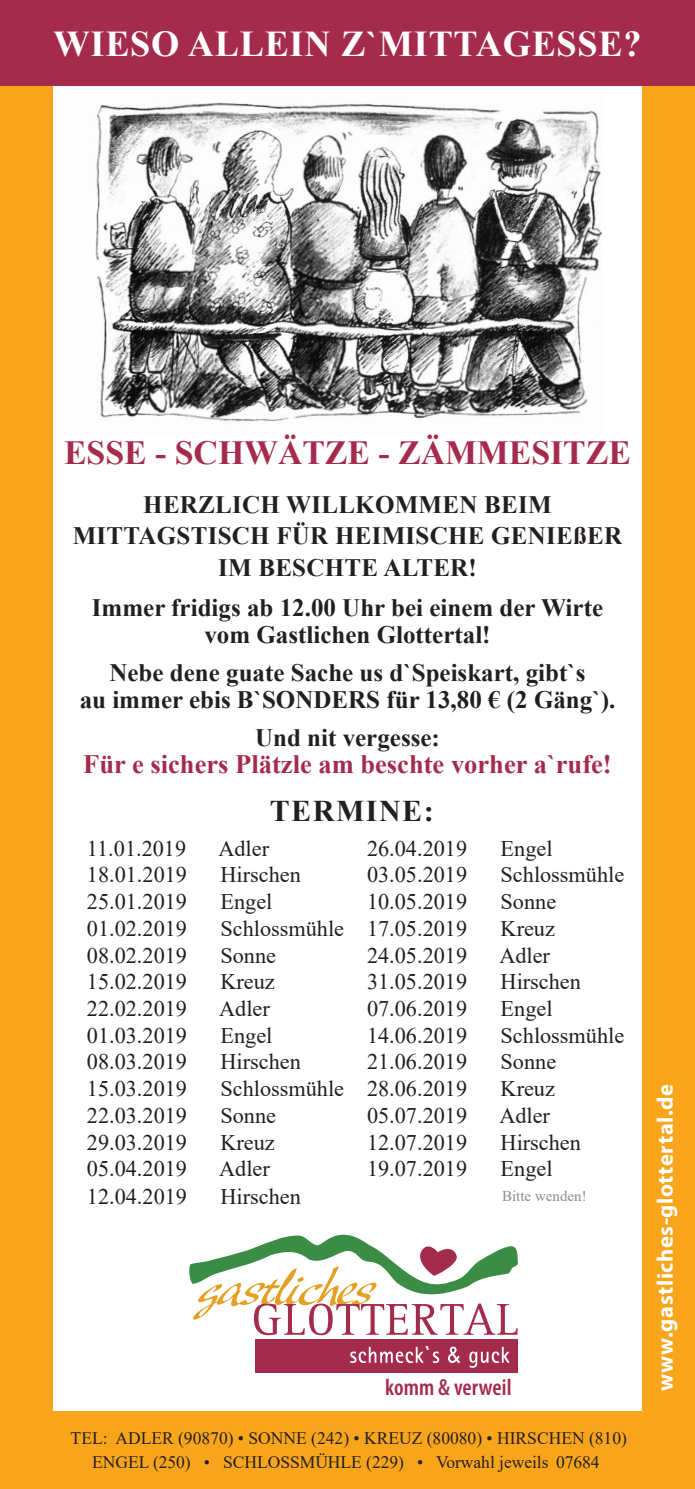
<style>
.page{position:relative;width:695px;height:1489px;background:#fff}
.page>*{position:absolute;margin:0;border:0;box-sizing:border-box;transform-origin:0 0}
.t1{font:700 36.25px "Times New Roman";letter-spacing:.02em;color:#fff}
.t2{font:700 33.75px "Times New Roman";color:#a52b4c}
.t3{font:700 30px "Times New Roman";letter-spacing:.05em;color:#231f20}
.t4{font:700 26.5px "Times New Roman";color:#a52b4c}
.t5{font:700 25px "Times New Roman";color:#231f20}
.t6{font:600 condensed 23.25px "Myriad Pro";letter-spacing:.005em;color:#a52b4c}
.t7{font:700 22.5px "Myriad Pro";letter-spacing:.025em;color:#fff}
.t8{font:22.25px "Times New Roman";color:#231f20}
.t9{font:17.5px "Times New Roman";color:#231f20}
.t10{font:15px "Times New Roman";color:#8b8d90}
</style>
<div class="page">
<div style="left:0;top:0;width:694px;height:1488px;background:#f9a51b"></div>
<div style="left:53px;top:85px;width:588px;height:1325px;background:#fff"></div>
<div style="left:255px;top:1338px;width:262px;height:34px;background:#a52b4c"></div>
<svg style="left:350px;top:1346px;width:89px;height:16px"></svg>
<svg style="left:448px;top:1346px;width:12px;height:16px"></svg>
<svg style="left:469px;top:1346px;width:40px;height:21px"></svg>
<svg style="left:189px;top:1234px;width:329px;height:101px"></svg>
<img style="left:95px;top:102px;width:507px;height:320px">
<div style="left:0;top:0;width:694px;height:85px;background:#a52b4c"></div>
<p class="t1" style="left:53px;top:18px;width:589px">WIESO ALLEIN Z`MITTAGESSE?</p>
<p class="t2" style="left:64px;top:428px;width:568px">ESSE - SCHWÄTZE - ZÄMMESITZE</p>
<p class="t5" style="left:143px;top:486px;width:410px">HERZLICH WILLKOMMEN BEIM</p>
<p class="t5" style="left:73px;top:518px;width:551px">MITTAGSTISCH FÜR HEIMISCHE GENIEßER</p>
<p class="t5" style="left:218px;top:549px;width:260px">IM BESCHTE ALTER!</p>
<p class="t5" style="left:92px;top:589px;width:512px">Immer fridigs ab 12.00 Uhr bei einem der Wirte</p>
<p class="t5" style="left:204px;top:616px;width:288px">vom Gastlichen Glottertal!</p>
<p class="t5" style="left:109px;top:654px;width:477px">Nebe dene guate Sache us d`Speiskart, gibt`s</p>
<p class="t5" style="left:80px;top:681px;width:537px">au immer ebis B`SONDERS für 13,80 € (2 Gäng`).</p>
<p class="t5" style="left:255px;top:719px;width:186px">Und nit vergesse:</p>
<p class="t4" style="left:83px;top:745px;width:530px">Für e sichers Plätzle am beschte vorher a`rufe!</p>
<p class="t3" style="left:270px;top:789px;width:165px">TERMINE:</p>
<p class="t8" style="left:87px;top:832px;width:101px">11.01.2019</p>
<p class="t8" style="left:218px;top:832px;width:52px">Adler</p>
<p class="t8" style="left:87px;top:859px;width:102px">18.01.2019</p>
<p class="t8" style="left:220px;top:859px;width:82px">Hirschen</p>
<p class="t8" style="left:87px;top:885px;width:102px">25.01.2019</p>
<p class="t8" style="left:220px;top:885px;width:53px">Engel</p>
<p class="t8" style="left:87px;top:912px;width:102px">01.02.2019</p>
<p class="t8" style="left:220px;top:912px;width:125px">Schlossmühle</p>
<p class="t8" style="left:87px;top:939px;width:102px">08.02.2019</p>
<p class="t8" style="left:220px;top:939px;width:57px">Sonne</p>
<p class="t8" style="left:87px;top:966px;width:102px">15.02.2019</p>
<p class="t8" style="left:220px;top:966px;width:56px">Kreuz</p>
<p class="t8" style="left:87px;top:992px;width:102px">22.02.2019</p>
<p class="t8" style="left:219px;top:992px;width:52px">Adler</p>
<p class="t8" style="left:87px;top:1019px;width:102px">01.03.2019</p>
<p class="t8" style="left:220px;top:1019px;width:53px">Engel</p>
<p class="t8" style="left:87px;top:1046px;width:102px">08.03.2019</p>
<p class="t8" style="left:220px;top:1046px;width:82px">Hirschen</p>
<p class="t8" style="left:87px;top:1072px;width:102px">15.03.2019</p>
<p class="t8" style="left:220px;top:1072px;width:125px">Schlossmühle</p>
<p class="t8" style="left:87px;top:1099px;width:102px">22.03.2019</p>
<p class="t8" style="left:220px;top:1099px;width:57px">Sonne</p>
<p class="t8" style="left:87px;top:1126px;width:102px">29.03.2019</p>
<p class="t8" style="left:220px;top:1126px;width:56px">Kreuz</p>
<p class="t8" style="left:87px;top:1152px;width:102px">05.04.2019</p>
<p class="t8" style="left:219px;top:1152px;width:52px">Adler</p>
<p class="t8" style="left:87px;top:1180px;width:102px">12.04.2019</p>
<p class="t8" style="left:220px;top:1180px;width:82px">Hirschen</p>
<p class="t8" style="left:367px;top:832px;width:102px">26.04.2019</p>
<p class="t8" style="left:500px;top:832px;width:53px">Engel</p>
<p class="t8" style="left:367px;top:859px;width:102px">03.05.2019</p>
<p class="t8" style="left:500px;top:859px;width:125px">Schlossmühle</p>
<p class="t8" style="left:367px;top:885px;width:102px">10.05.2019</p>
<p class="t8" style="left:500px;top:885px;width:57px">Sonne</p>
<p class="t8" style="left:367px;top:912px;width:102px">17.05.2019</p>
<p class="t8" style="left:500px;top:912px;width:56px">Kreuz</p>
<p class="t8" style="left:367px;top:939px;width:102px">24.05.2019</p>
<p class="t8" style="left:499px;top:939px;width:52px">Adler</p>
<p class="t8" style="left:367px;top:966px;width:102px">31.05.2019</p>
<p class="t8" style="left:500px;top:966px;width:82px">Hirschen</p>
<p class="t8" style="left:367px;top:992px;width:102px">07.06.2019</p>
<p class="t8" style="left:500px;top:992px;width:53px">Engel</p>
<p class="t8" style="left:367px;top:1019px;width:102px">14.06.2019</p>
<p class="t8" style="left:500px;top:1019px;width:125px">Schlossmühle</p>
<p class="t8" style="left:367px;top:1046px;width:102px">21.06.2019</p>
<p class="t8" style="left:500px;top:1046px;width:57px">Sonne</p>
<p class="t8" style="left:367px;top:1072px;width:102px">28.06.2019</p>
<p class="t8" style="left:500px;top:1072px;width:56px">Kreuz</p>
<p class="t8" style="left:367px;top:1099px;width:102px">05.07.2019</p>
<p class="t8" style="left:499px;top:1099px;width:52px">Adler</p>
<p class="t8" style="left:367px;top:1126px;width:102px">12.07.2019</p>
<p class="t8" style="left:500px;top:1126px;width:82px">Hirschen</p>
<p class="t8" style="left:367px;top:1152px;width:102px">19.07.2019</p>
<p class="t8" style="left:500px;top:1152px;width:53px">Engel</p>
<p class="t10" style="left:502px;top:1185px;width:86px">Bitte wenden!</p>
<p class="t6" style="left:385px;top:1374px;width:128px">komm &amp; verweil</p>
<p class="t9" style="left:71px;top:1425px;width:557px">TEL: ADLER (90870) • SONNE (242) • KREUZ (80080) • HIRSCHEN (810)</p>
<p class="t9" style="left:92px;top:1449px;width:509px">ENGEL (250) • SCHLOSSMÜHLE (229) • Vorwahl jeweils 07684</p>
<p class="t7" style="left:652px;top:1390px;width:308px;rotate:-90deg">www.gastliches-glottertal.de</p>
</div>
